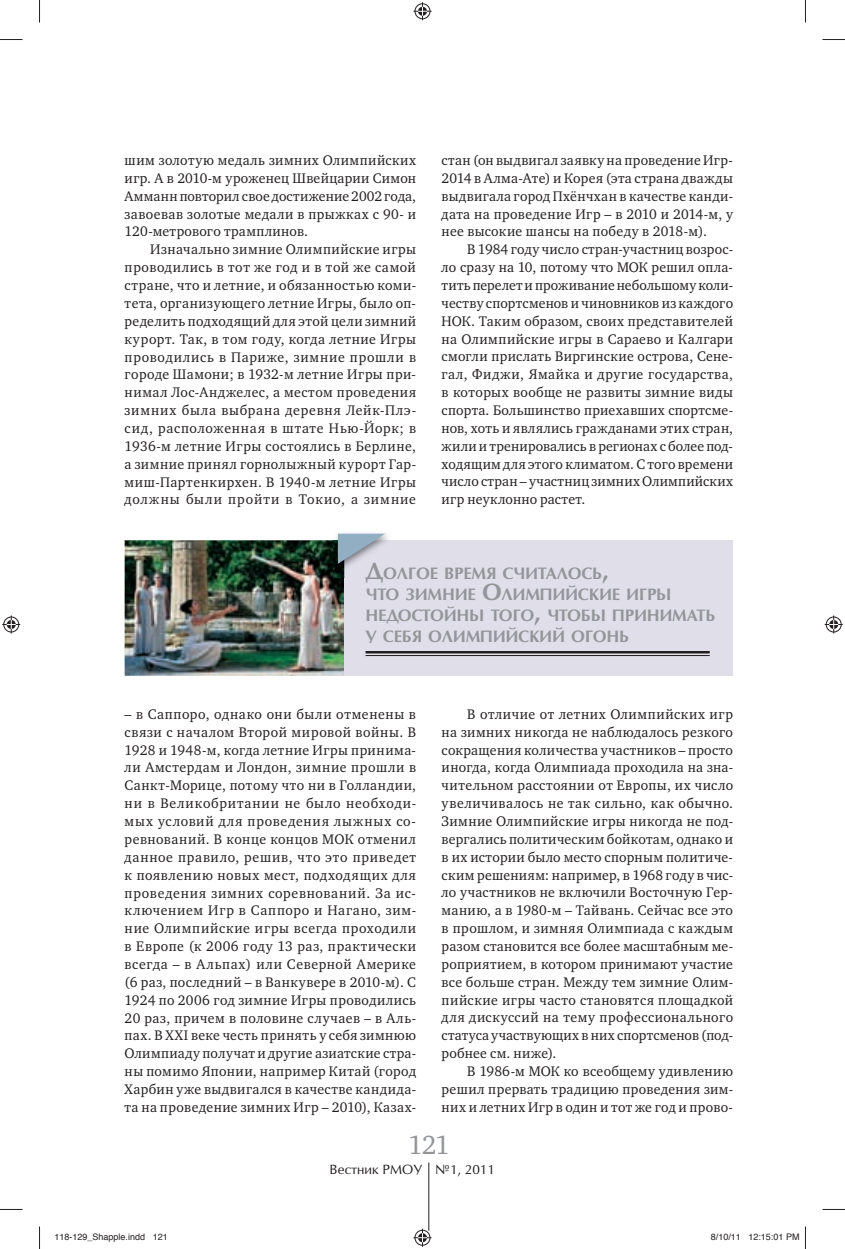
<style>
.page{position:relative;width:845px;height:1249px;background:#fff}
.page>*{position:absolute;margin:0;border:0;box-sizing:border-box;transform-origin:0 0}
.t1{font:27px "Charter ITC";color:#939598}
.t2{font:700 15.75px/21px "Opium New";letter-spacing:-.015em;color:#939598}
.t3{font:14.25px/17.9px "Charter ITC";letter-spacing:.025em;color:#231f20;text-align:justify}
.t4{font:12.75px "Opium New";color:#231f20}
.t5{font:9px "Helvetica";color:#231f20}
.s1{font-size:22.5px}
</style>
<div class="page">
<hr style="left:428px;top:1162px;width:1px;height:68px;background:#231f20">
<img style="left:125px;top:540px;width:219px;height:135px">
<div style="left:344px;top:540px;width:389px;height:135px;background:#dfdee9"></div>
<hr style="left:365px;top:651px;width:344px;height:2px;background:#231f20">
<hr style="left:365px;top:655px;width:344px;height:1px;background:#231f20">
<img style="left:333px;top:533px;width:55px;height:45px">
<img style="left:365px;top:562px;width:23px;height:16px">
<svg style="left:338px;top:533px;width:47px;height:31px"></svg>
<svg style="left:0;top:39px;width:22px;height:1px"></svg>
<svg style="left:822px;top:39px;width:22px;height:1px"></svg>
<svg style="left:0;top:1209px;width:22px;height:1px"></svg>
<svg style="left:822px;top:1209px;width:22px;height:1px"></svg>
<svg style="left:39px;top:0;width:1px;height:23px"></svg>
<svg style="left:39px;top:1226px;width:1px;height:22px"></svg>
<svg style="left:805px;top:0;width:1px;height:23px"></svg>
<svg style="left:805px;top:1226px;width:1px;height:22px"></svg>
<svg style="left:413px;top:2px;width:18px;height:18px"></svg>
<svg style="left:413px;top:1228px;width:18px;height:18px"></svg>
<svg style="left:2px;top:615px;width:18px;height:18px"></svg>
<svg style="left:824px;top:615px;width:18px;height:18px"></svg>
<p class="t3" style="left:125px;top:152px;width:293px">шим золотую медаль зимних Олимпийских игр. А в 2010-м уроженец Швейцарии Симон Амманн повторил свое достижение 2002 года, завоевав золотые медали в прыжках с 90- и 120-метрового трамплинов.</p>
<p class="t3" style="left:125px;top:242px;width:293px;text-indent:26px">Изначально зимние Олимпийские игры проводились в тот же год и в той же самой стране, что и летние, и обязанностью коми&shy;тета, организующего летние Игры, было оп&shy;ределить подходящий для этой цели зимний курорт. Так, в том году, когда летние Игры проводились в Париже, зимние прошли в городе Шамони; в 1932-м летние Игры при&shy;нимал Лос-Анджелес, а местом проведения зимних была выбрана деревня Лейк-Плэ&shy;сид, расположенная в штате Нью-Йорк; в 1936-м летние Игры состоялись в Берлине, а зимние принял горнолыжный курорт Гар&shy;миш-Партенкирхен. В 1940-м летние Игры должны были пройти в Токио, а зимние</p>
<p class="t3" style="left:441px;top:152px;width:293px">стан (он выдвигал заявку на проведение Игр-2014 в Алма-Ате) и Корея (эта страна дважды выдвигала город Пхёнчхан в качестве канди&shy;дата на проведение Игр – в 2010 и 2014-м, у нее высокие шансы на победу в 2018-м).</p>
<p class="t3" style="left:441px;top:241px;width:293px;text-indent:26px">В 1984 году число стран-участниц возрос&shy;ло сразу на 10, потому что МОК решил опла&shy;тить перелет и проживание небольшому коли&shy;честву спортсменов и чиновников из каждого НОК. Таким образом, своих представителей на Олимпийские игры в Сараево и Калгари смогли прислать Виргинские острова, Сене&shy;гал, Фиджи, Ямайка и другие государства, в которых вообще не развиты зимние виды спорта. Большинство приехавших спортсме&shy;нов, хоть и являлись гражданами этих стран, жили и тренировались в регионах с более под&shy;ходящим для этого климатом. С того времени число стран – участниц зимних Олимпийских игр неуклонно растет.</p>
<p class="t2" style="left:365px;top:564px;width:351px"><span class="s1">Д</span>ОЛГОЕ ВРЕМЯ СЧИТАЛОСЬ<span class="s1">,<br></span>ЧТО ЗИМНИЕ <span class="s1">О</span>ЛИМПИЙСКИЕ ИГРЫ<br>НЕДОСТОЙНЫ ТОГО<span class="s1">,</span> ЧТОБЫ ПРИНИМАТЬ<br>У СЕБЯ ОЛИМПИЙСКИЙ ОГОНЬ</p>
<p class="t3" style="left:125px;top:706px;width:293px">– в Саппоро, однако они были отменены в связи с началом Второй мировой войны. В 1928 и 1948-м, ко гда летние Игры принима&shy;ли Амстердам и Лондон, зимние прошли в Санкт-Морице, потому что ни в Голландии, ни в Великобритании не было необходи&shy;мых условий для проведения лыжных со&shy;ревнований. В конце концов МОК отменил данное правило, решив, что это приведет к появлению новых мест, подходящих для проведения зимних соревнований. За ис&shy;ключением Игр в Саппоро и Нагано, зим&shy;ние Олимпийские игры всегда проходили в Европе (к 2006 году 13 раз, практиче ски всегда – в Альпах) или Северной Америке (6 раз, последний – в Ванкувере в 2010-м). С 1924 по 2006 год зимние Игры проводились 20 раз, причем в половине случаев – в Аль&shy;пах. В XXI веке честь принять у себя зимнюю Олимпиаду получат и другие азиатские стра&shy;ны помимо Японии, например Китай (город Харбин уже выдвигался в качестве кандида&shy;та на проведение зимних Игр – 2010), Казах-</p>
<p class="t3" style="left:441px;top:706px;width:293px;text-indent:26px">В отличие от летних Олимпийских игр на зимних никогда не наблюдалось резкого сокращения количества участников – просто иногда, когда Олимпиада проходила на зна&shy;чительном расстоянии от Европы, их число увеличивалось не так сильно, как обычно.<br>Зимние Олимпийские игры никогда не под&shy;вергались политическим бойкотам, однако и в их истории было место спорным политиче&shy;ским решениям: например, в 1968 году в чис&shy;ло участников не включили Восточную Гер&shy;манию, а в 1980-м – Тайвань. Сейчас все это в прошлом, и зимняя Олимпиада с каждым разом становится все более масштабным ме&shy;роприятием, в котором принимают участие все больше стран. Между тем зимние Олим&shy;пийские игры часто становятся площадкой для дискуссий на тему профессионального статуса участвующих в них спортсменов (под&shy;робнее см. ниже).</p>
<p class="t3" style="left:441px;top:1063px;width:293px;text-indent:26px">В 1986-м МОК ко всеобщему удивлению решил прервать традицию проведения зим&shy;них и летних Игр в один и тот же год и прово-</p>
<h1 class="t1" style="left:408px;top:1134px;width:43px">121</h1>
<p class="t4" style="left:329px;top:1163px;width:167px">Вестник РМОУ №1, 2011</p>
<p class="t5" style="left:55px;top:1232px;width:115px">118-129_Shapple.indd 121</p>
<p class="t5" style="left:710px;top:1232px;width:90px">8/10/11 12:15:01 PM</p>
</div>
